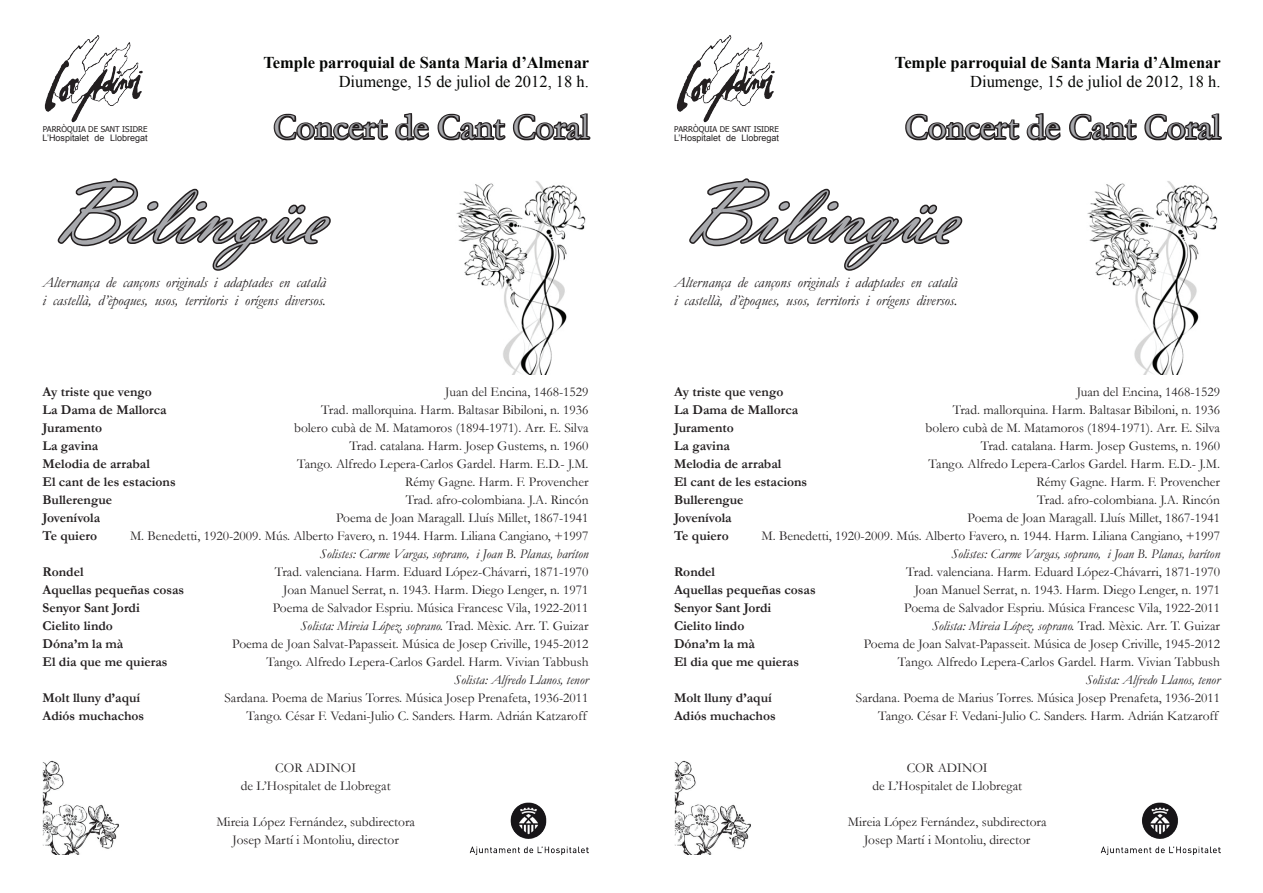
<style>
.page{position:relative;width:1263px;height:893px;background:#fff}
.page>*{position:absolute;margin:0;border:0;box-sizing:border-box;transform-origin:0 0}
.t1{font:90px "Vladimir Script";color:#a8a9ad}
.t2{font:36px "Garamond";color:#a8a9ad}
.t3{font:700 16.5px "Times New Roman";color:#040503}
.t4{font:16.5px "Times New Roman";color:#040503}
.t5{font:italic 15px/18px "Garamond";color:#231f20}
.t6{font:13.5px/18px "Garamond";color:#231f20;text-align:center}
.t7{font:700 13.5px "Garamond";color:#231f20}
.t8{font:italic 13.5px "Garamond";color:#231f20}
.t9{font:9px "Arial";color:#231f20}
.t10{font:7.95px "Tahoma";color:#231f20}
.s1{font-style:normal}
</style>
<div class="page">
<img style="left:44px;top:35px;width:99px;height:88px">
<svg style="left:273px;top:113px;width:318px;height:28px"></svg>
<svg style="left:57px;top:178px;width:274px;height:93px"></svg>
<img style="left:456px;top:181px;width:130px;height:194px">
<img style="left:43px;top:761px;width:76px;height:94px">
<img style="left:469px;top:803px;width:120px;height:52px">
<img style="left:676px;top:35px;width:99px;height:88px">
<svg style="left:905px;top:113px;width:317px;height:28px"></svg>
<svg style="left:689px;top:178px;width:274px;height:93px"></svg>
<img style="left:1087px;top:181px;width:131px;height:194px">
<img style="left:674px;top:761px;width:77px;height:94px">
<img style="left:1100px;top:803px;width:120px;height:52px">
<p class="t3" style="left:263px;top:51px;width:327px">Temple parroquial de Santa Maria d’Almenar</p>
<p class="t4" style="left:339px;top:71px;width:252px">Diumenge, 15 de juliol de 2012, 18 h.</p>
<p class="t3" style="left:895px;top:51px;width:327px">Temple parroquial de Santa Maria d’Almenar</p>
<p class="t4" style="left:970px;top:71px;width:252px">Diumenge, 15 de juliol de 2012, 18 h.</p>
<p class="t10" style="left:43px;top:124px;width:106px">PARRÒQUIA DE SANT ISIDRE</p>
<h2 class="t2" style="left:274px;top:103px;width:317px">Concert de Cant Coral</h2>
<p class="t9" style="left:43px;top:132px;width:107px">L’Hospitalet de Llobregat</p>
<p class="t10" style="left:674px;top:124px;width:106px">PARRÒQUIA DE SANT ISIDRE</p>
<h2 class="t2" style="left:905px;top:103px;width:317px">Concert de Cant Coral</h2>
<p class="t9" style="left:674px;top:132px;width:107px">L’Hospitalet de Llobregat</p>
<h1 class="t1" style="left:52px;top:161px;width:275px">Bilingüe</h1>
<p class="t5" style="left:43px;top:273px;width:285px">Alternança de cançons originals i adaptades en català i castellà, d’èpoques, usos, territoris i orígens diversos.</p>
<h1 class="t1" style="left:683px;top:161px;width:275px">Bilingüe</h1>
<p class="t5" style="left:674px;top:273px;width:285px">Alternança de cançons originals i adaptades en català i castellà, d’èpoques, usos, territoris i orígens diversos.</p>
<p class="t7" style="left:43px;top:382px;width:111px">Ay triste que vengo</p>
<p class="t6" style="left:445px;top:382px;width:145px">Juan del Encina, 1468-1529</p>
<p class="t7" style="left:43px;top:400px;width:126px">La Dama de Mallorca</p>
<p class="t6" style="left:321px;top:400px;width:269px">Trad. mallorquina. Harm. Baltasar Bibiloni, n. 1936</p>
<p class="t7" style="left:43px;top:418px;width:61px">Juramento</p>
<p class="t6" style="left:294px;top:418px;width:296px">bolero cubà de M. Matamoros (1894-1971). Arr. E. Silva</p>
<p class="t7" style="left:43px;top:436px;width:57px">La gavina</p>
<p class="t6" style="left:349px;top:436px;width:241px">Trad. catalana. Harm. Josep Gustems, n. 1960</p>
<p class="t7" style="left:43px;top:454px;width:109px">Melodia de arrabal</p>
<p class="t6" style="left:297px;top:454px;width:293px">Tango. Alfredo Lepera-Carlos Gardel. Harm. E.D.- J.M.</p>
<p class="t7" style="left:43px;top:472px;width:135px">El cant de les estacions</p>
<p class="t6" style="left:405px;top:472px;width:185px">Rémy Gagne. Harm. F. Provencher</p>
<p class="t7" style="left:43px;top:490px;width:71px">Bullerengue</p>
<p class="t6" style="left:406px;top:490px;width:184px">Trad. afro-colombiana. J.A. Rincón</p>
<p class="t7" style="left:43px;top:508px;width:59px">Jovenívola</p>
<p class="t6" style="left:336px;top:508px;width:254px">Poema de Joan Maragall. Lluís Millet, 1867-1941</p>
<p class="t7" style="left:43px;top:526px;width:56px">Te quiero</p>
<p class="t6" style="left:130px;top:526px;width:460px">M. Benedetti, 1920-2009. Mús. Alberto Favero, n. 1944. Harm. Liliana Cangiano, +1997</p>
<p class="t8" style="left:320px;top:544px;width:270px">Solistes: Carme Vargas, soprano, i Joan B. Planas, baríton</p>
<p class="t7" style="left:43px;top:562px;width:43px">Rondel</p>
<p class="t6" style="left:275px;top:562px;width:315px">Trad. valenciana. Harm. Eduard López-Chávarri, 1871-1970</p>
<p class="t7" style="left:43px;top:580px;width:143px">Aquellas pequeñas cosas</p>
<p class="t6" style="left:283px;top:580px;width:307px">Joan Manuel Serrat, n. 1943. Harm. Diego Lenger, n. 1971</p>
<p class="t7" style="left:43px;top:598px;width:99px">Senyor Sant Jordi</p>
<p class="t6" style="left:273px;top:598px;width:317px">Poema de Salvador Espriu. Música Francesc Vila, 1922-2011</p>
<p class="t7" style="left:43px;top:616px;width:72px">Cielito lindo</p>
<p class="t8" style="left:301px;top:616px;width:290px">Solista: Mireia López, soprano. <span class="s1">Trad. Mèxic. Arr. T. Guizar</span></p>
<p class="t7" style="left:43px;top:634px;width:82px">Dóna’m la mà</p>
<p class="t6" style="left:232px;top:634px;width:358px">Poema de Joan Salvat-Papasseit. Música de Josep Criville, 1945-2012</p>
<p class="t7" style="left:43px;top:652px;width:127px">El dia que me quieras</p>
<p class="t6" style="left:266px;top:652px;width:324px">Tango. Alfredo Lepera-Carlos Gardel. Harm. Vivian Tabbush</p>
<p class="t8" style="left:454px;top:670px;width:136px">Solista: Alfredo Llanos, tenor</p>
<p class="t7" style="left:43px;top:688px;width:99px">Molt lluny d’aquí</p>
<p class="t6" style="left:224px;top:688px;width:366px">Sardana. Poema de Marius Torres. Música Josep Prenafeta, 1936-2011</p>
<p class="t7" style="left:43px;top:706px;width:103px">Adiós muchachos</p>
<p class="t6" style="left:247px;top:706px;width:342px">Tango. César F. Vedani-Julio C. Sanders. Harm. Adrián Katzaroff</p>
<p class="t6" style="left:241px;top:758px;width:151px">COR ADINOI<br>de L’Hospitalet de Llobregat</p>
<p class="t6" style="left:216px;top:812px;width:200px">Mireia López Fernández, subdirectora<br>Josep Martí i Montoliu, director</p>
<p class="t7" style="left:674px;top:382px;width:111px">Ay triste que vengo</p>
<p class="t6" style="left:1077px;top:382px;width:145px">Juan del Encina, 1468-1529</p>
<p class="t7" style="left:674px;top:400px;width:126px">La Dama de Mallorca</p>
<p class="t6" style="left:953px;top:400px;width:269px">Trad. mallorquina. Harm. Baltasar Bibiloni, n. 1936</p>
<p class="t7" style="left:674px;top:418px;width:61px">Juramento</p>
<p class="t6" style="left:925px;top:418px;width:296px">bolero cubà de M. Matamoros (1894-1971). Arr. E. Silva</p>
<p class="t7" style="left:674px;top:436px;width:57px">La gavina</p>
<p class="t6" style="left:981px;top:436px;width:241px">Trad. catalana. Harm. Josep Gustems, n. 1960</p>
<p class="t7" style="left:674px;top:454px;width:109px">Melodia de arrabal</p>
<p class="t6" style="left:928px;top:454px;width:293px">Tango. Alfredo Lepera-Carlos Gardel. Harm. E.D.- J.M.</p>
<p class="t7" style="left:674px;top:472px;width:135px">El cant de les estacions</p>
<p class="t6" style="left:1036px;top:472px;width:185px">Rémy Gagne. Harm. F. Provencher</p>
<p class="t7" style="left:674px;top:490px;width:71px">Bullerengue</p>
<p class="t6" style="left:1037px;top:490px;width:184px">Trad. afro-colombiana. J.A. Rincón</p>
<p class="t7" style="left:674px;top:508px;width:59px">Jovenívola</p>
<p class="t6" style="left:968px;top:508px;width:254px">Poema de Joan Maragall. Lluís Millet, 1867-1941</p>
<p class="t7" style="left:674px;top:526px;width:56px">Te quiero</p>
<p class="t6" style="left:761px;top:526px;width:460px">M. Benedetti, 1920-2009. Mús. Alberto Favero, n. 1944. Harm. Liliana Cangiano, +1997</p>
<p class="t8" style="left:951px;top:544px;width:270px">Solistes: Carme Vargas, soprano, i Joan B. Planas, baríton</p>
<p class="t7" style="left:674px;top:562px;width:43px">Rondel</p>
<p class="t6" style="left:906px;top:562px;width:315px">Trad. valenciana. Harm. Eduard López-Chávarri, 1871-1970</p>
<p class="t7" style="left:674px;top:580px;width:143px">Aquellas pequeñas cosas</p>
<p class="t6" style="left:915px;top:580px;width:307px">Joan Manuel Serrat, n. 1943. Harm. Diego Lenger, n. 1971</p>
<p class="t7" style="left:674px;top:598px;width:99px">Senyor Sant Jordi</p>
<p class="t6" style="left:904px;top:598px;width:317px">Poema de Salvador Espriu. Música Francesc Vila, 1922-2011</p>
<p class="t7" style="left:674px;top:616px;width:72px">Cielito lindo</p>
<p class="t8" style="left:932px;top:616px;width:290px">Solista: Mireia López, soprano. <span class="s1">Trad. Mèxic. Arr. T. Guizar</span></p>
<p class="t7" style="left:674px;top:634px;width:82px">Dóna’m la mà</p>
<p class="t6" style="left:864px;top:634px;width:358px">Poema de Joan Salvat-Papasseit. Música de Josep Criville, 1945-2012</p>
<p class="t7" style="left:674px;top:652px;width:127px">El dia que me quieras</p>
<p class="t6" style="left:898px;top:652px;width:324px">Tango. Alfredo Lepera-Carlos Gardel. Harm. Vivian Tabbush</p>
<p class="t8" style="left:1086px;top:670px;width:136px">Solista: Alfredo Llanos, tenor</p>
<p class="t7" style="left:674px;top:688px;width:99px">Molt lluny d’aquí</p>
<p class="t6" style="left:856px;top:688px;width:366px">Sardana. Poema de Marius Torres. Música Josep Prenafeta, 1936-2011</p>
<p class="t7" style="left:674px;top:706px;width:103px">Adiós muchachos</p>
<p class="t6" style="left:878px;top:706px;width:342px">Tango. César F. Vedani-Julio C. Sanders. Harm. Adrián Katzaroff</p>
<p class="t6" style="left:872px;top:758px;width:151px">COR ADINOI<br>de L’Hospitalet de Llobregat</p>
<p class="t6" style="left:848px;top:812px;width:200px">Mireia López Fernández, subdirectora<br>Josep Martí i Montoliu, director</p>
</div>
